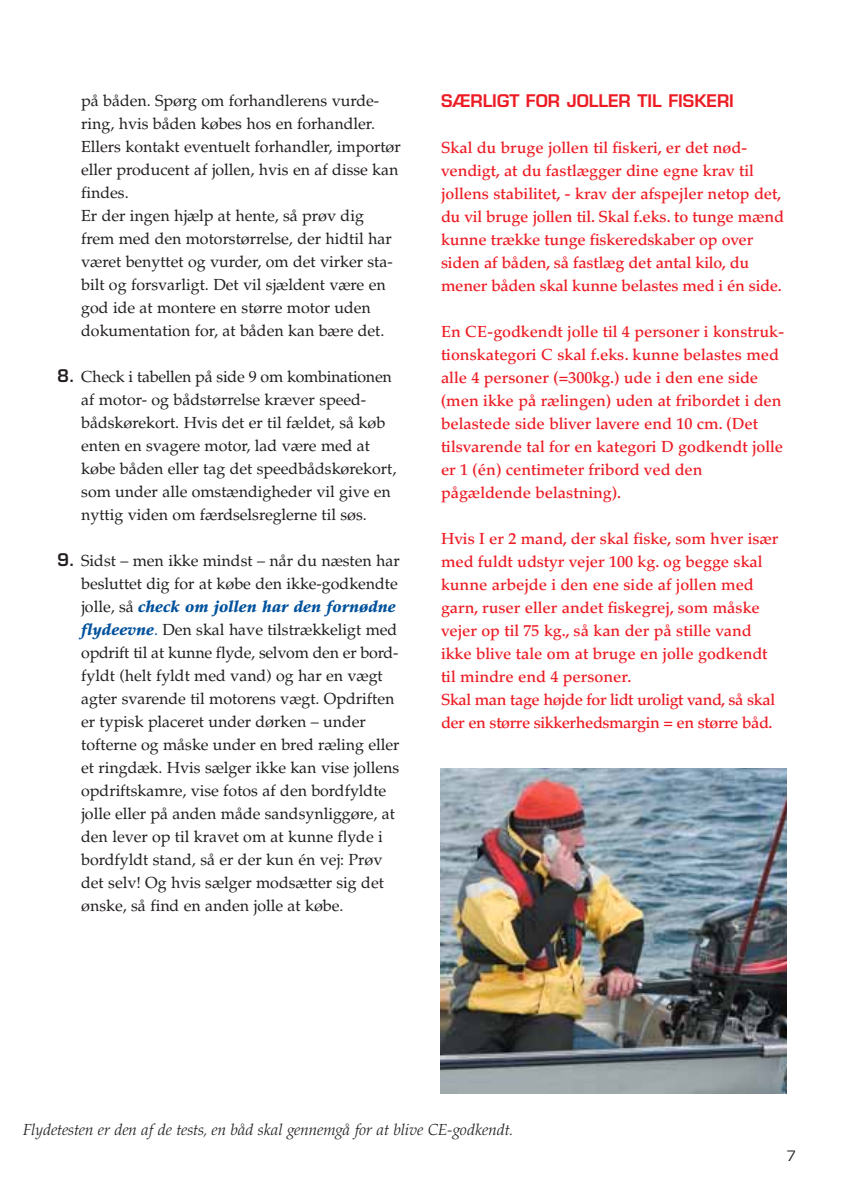
<style>
.page{position:relative;width:842px;height:1191px;background:#fff}
.page>*{position:absolute;margin:0;border:0;box-sizing:border-box;transform-origin:0 0}
.t1{font:600 17px "Eurostile";color:#ed1c24}
.t2{font:16px/23px "Palatino";color:#231f20}
.t3{font:500 16px/23px "Palatino";color:#ed1c24}
.t4{font:italic 300 16px "Palatino";color:#231f20}
.t5{font:14px "Eurostile";color:#231f20}
.s1{font-family:"Eurostile";font-weight:600;font-size:17px}
.s2{font-weight:900;font-style:italic;color:#00529c}
.s3{color:#00529c}
</style>
<div class="page">
<img style="left:440px;top:768px;width:347px;height:325px">
<p class="t2" style="left:81px;top:91px;width:321px">på båden. Spørg om forhandlerens vurde&shy;ring, hvis båden købes hos en forhandler.<br>Ellers kontakt eventuelt forhandler, importør eller producent af jollen, hvis en af disse kan findes.<br>Er der ingen hjælp at hente, så prøv dig frem med den motorstørrelse, der hidtil har været benyttet og vurder, om det virker sta&shy;bilt og forsvarligt. Det vil sjældent være en god ide at montere en større motor uden dokumentation for, at båden kan bære det.</p>
<p class="t2" style="left:81px;top:367px;width:317px;text-indent:-24px"><span class="s1">8.</span> Check i tabellen på side 9 om kombinationen af motor- og bådstørrelse kræver speed&shy;bådskørekort. Hvis det er til fældet, så køb enten en svagere motor, lad være med at købe båden eller tag det speedbådskørekort, som under alle omstændigheder vil give en nyttig viden om færdselsreglerne til søs.</p>
<p class="t2" style="left:81px;top:551px;width:320px;text-indent:-24px"><span class="s1">9.</span> Sidst – men ikke mindst – når du næsten har besluttet dig for at købe den ikke-godkendte jolle, så <span class="s2">check om jollen har den fornødne flydeevne</span><span class="s3">.</span> Den skal have tilstrækkeligt med opdrift til at kunne flyde, selvom den er bord&shy;fyldt (helt fyldt med vand) og har en vægt agter svarende til motorens vægt. Opdriften er typisk placeret under dørken – under tofterne og måske under en bred ræling eller et ringdæk. Hvis sælger ikke kan vise jollens opdriftskamre, vise fotos af den bordfyldte jolle eller på anden måde sandsynliggøre, at den lever op til kravet om at kunne flyde i bordfyldt stand, så er der kun én vej: Prøv det selv! Og hvis sælger modsætter sig det ønske, så find en anden jolle at købe.</p>
<p class="t1" style="left:441px;top:94px;width:294px">SÆRLIGT FOR JOLLER TIL FISKERI</p>
<p class="t3" style="left:441px;top:138px;width:344px">Skal du bruge jollen til fiskeri, er det nød&shy;vendigt, at du fastlægger dine egne krav til jollens stabilitet, - krav der afspejler netop det, du vil bruge jollen til. Skal f.eks. to tunge mænd kunne trække tunge fiskeredskaber op over siden af båden, så fastlæg det antal kilo, du mener båden skal kunne belastes med i én side.</p>
<p class="t3" style="left:441px;top:322px;width:345px">En CE-godkendt jolle til 4 personer i konstruk&shy;tionskategori C skal f.eks. kunne belastes med alle 4 personer (=300kg.) ude i den ene side (men ikke på rælingen) uden at fribordet i den belastede side bliver lavere end 10 cm. (Det tilsvarende tal for en kategori D godkendt jolle er 1 (én) centimeter fribord ved den pågældende belastning).</p>
<p class="t3" style="left:441px;top:529px;width:339px">Hvis I er 2 mand, der skal fiske, som hver især med fuldt udstyr vejer 100 kg. og begge skal kunne arbejde i den ene side af jollen med garn, ruser eller andet fiskegrej, som måske vejer op til 75 kg., så kan der på stille vand ikke blive tale om at bruge en jolle godkendt til mindre end 4 personer.<br>Skal man tage højde for lidt uroligt vand, så skal der en større sikkerhedsmargin = en større båd.</p>
<p class="t4" style="left:23px;top:1123px;width:492px">Flydetesten er den af de tests, en båd skal gennemgå for at blive CE-godkendt.</p>
<p class="t5" style="left:787px;top:1150px;width:11px">7</p>
</div>
